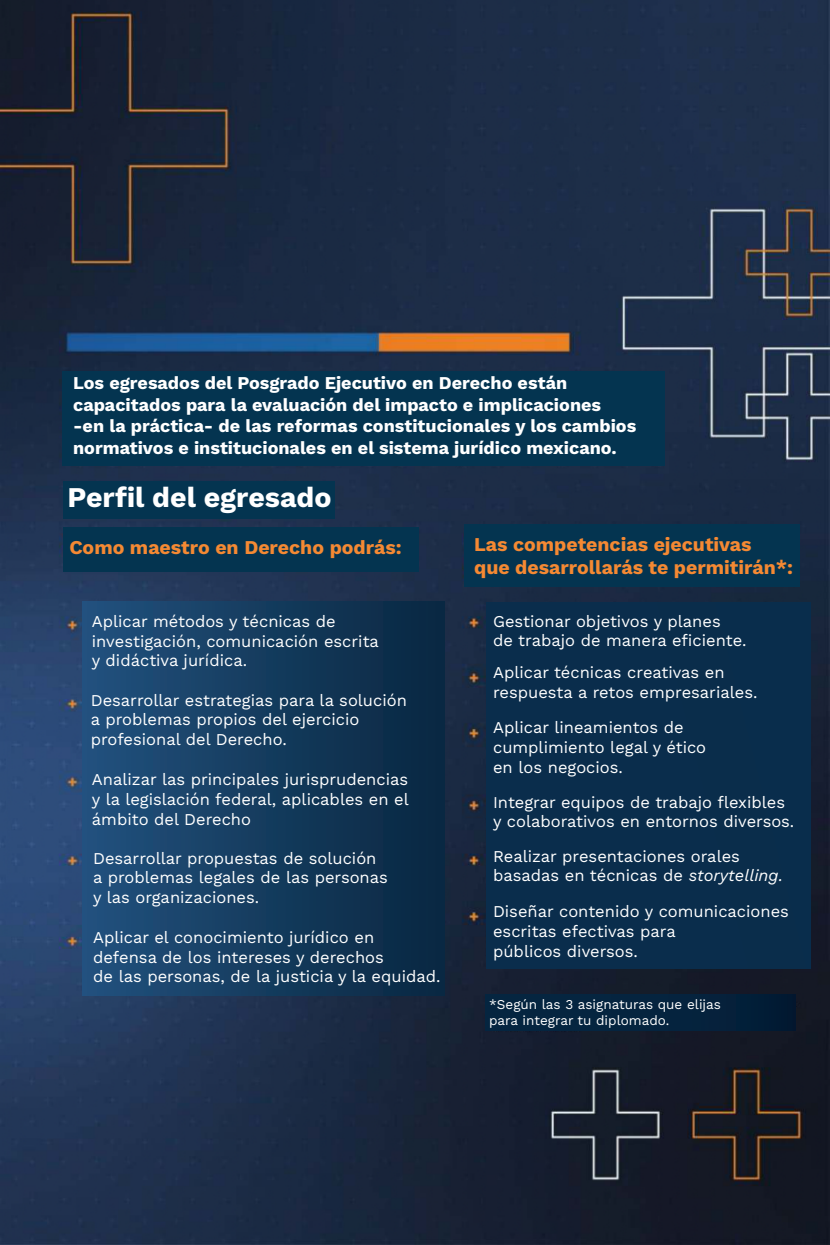
<style>
.page{position:relative;width:830px;height:1245px;background:#fff}
.page>*{position:absolute;margin:0;border:0;box-sizing:border-box;transform-origin:0 0}
.t1{font:700 28.5px "Work Sans";color:#fff}
.t2{font:700 19.5px/23.4px "Work Sans";color:#f58933}
.t3{font:700 18px/21.6px "Work Sans";color:#fff}
.t4{font:16.5px/19.8px "Work Sans";color:#fff}
.t5{font:13.5px/16.2px "Work Sans";color:#fff}
.s1{font-style:italic}
</style>
<div class="page">
<img style="left:0;top:0;width:829px;height:1244px">
<div style="left:485px;top:993px;width:309px;height:36px;background:#05243f"></div>
<div style="left:62px;top:371px;width:603px;height:94px;background:#043450"></div>
<div style="left:64px;top:480px;width:271px;height:38px;background:#043450"></div>
<div style="left:64px;top:527px;width:355px;height:45px;background:#043450"></div>
<div style="left:464px;top:524px;width:335px;height:62px;background:#043450"></div>
<div style="left:83px;top:601px;width:361px;height:394px;background:linear-gradient(to right,#22517e,#082740)"></div>
<div style="left:486px;top:602px;width:324px;height:366px;background:#0a2d4c"></div>
<p class="t3" style="left:73px;top:371px;width:564px">Los egresados del Posgrado Ejecutivo en Derecho están capacitados para la evaluación del impacto e implicaciones -en la práctica- de las reformas constitucionales y los cambios normativos e institucionales en el sistema jurídico mexicano.</p>
<h1 class="t1" style="left:67px;top:475px;width:265px">Perfil del egresado</h1>
<p class="t2" style="left:69px;top:535px;width:334px">Como maestro en Derecho podrás:</p>
<p class="t2" style="left:474px;top:531px;width:320px">Las competencias ejecutivas<br>que desarrollarás te permitirán*:</p>
<p class="t4" style="left:92px;top:610px;width:288px">Aplicar métodos y técnicas de investigación, comunicación escrita y didáctiva jurídica.</p>
<p class="t4" style="left:91px;top:689px;width:317px">Desarrollar estrategias para la solución a problemas propios del ejercicio profesional del Derecho.</p>
<p class="t4" style="left:92px;top:768px;width:318px;text-align:justify">Analizar las principales jurisprudencias y la legislación federal, aplicables en el ámbito del Derecho</p>
<p class="t4" style="left:93px;top:847px;width:296px">Desarrollar propuestas de solución a problemas legales de las personas y las organizaciones.</p>
<p class="t4" style="left:93px;top:926px;width:349px">Aplicar el conocimiento jurídico en defensa de los intereses y derechos<br>de las personas, de la justicia y la equidad.</p>
<p class="t4" style="left:493px;top:610px;width:255px">Gestionar objetivos y planes<br>de trabajo de manera eficiente.</p>
<p class="t4" style="left:493px;top:661px;width:266px">Aplicar técnicas creativas en respuesta a retos empresariales.</p>
<p class="t4" style="left:493px;top:716px;width:214px">Aplicar lineamientos de cumplimiento legal y ético en los negocios.</p>
<p class="t4" style="left:493px;top:791px;width:302px">Integrar equipos de trabajo flexibles y colaborativos en entornos diversos.</p>
<p class="t4" style="left:493px;top:845px;width:291px">Realizar presentaciones orales basadas en técnicas de <span class="s1">storytelling.</span></p>
<p class="t4" style="left:493px;top:900px;width:297px">Diseñar contenido y comunicaciones escritas efectivas para<br>públicos diversos.</p>
<p class="t5" style="left:489px;top:995px;width:233px">*Según las 3 asignaturas que elijas para integrar tu diplomado.</p>
</div>
